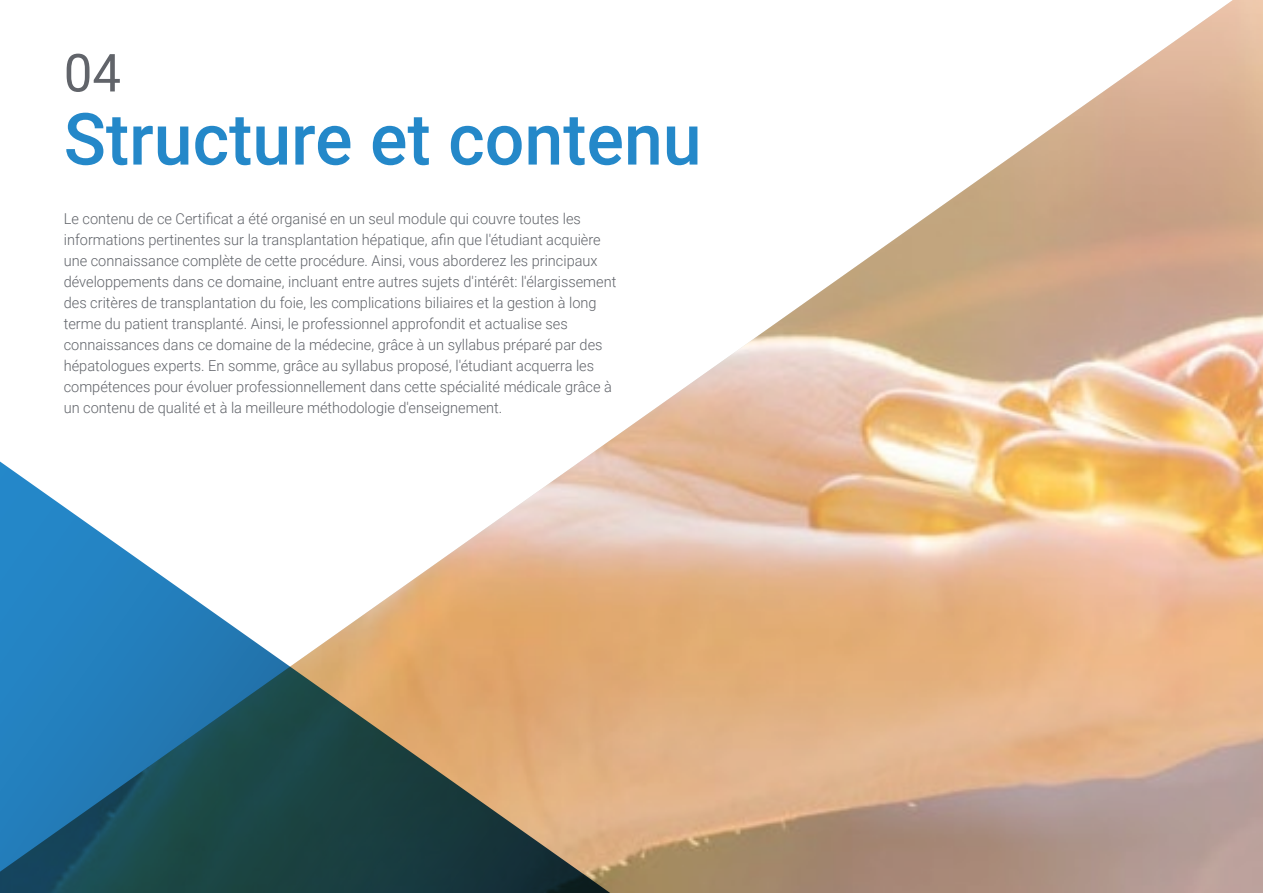
<style>
.page{position:relative;width:1263px;height:893px;background:#fff}
.page>*{position:absolute;margin:0;border:0;box-sizing:border-box;transform-origin:0 0}
.t1{font:500 72px "Roboto";color:#2488c9}
.t2{font:52.5px "Roboto";color:#61646a}
.t3{font:300 15px/21px "Roboto";color:#61646a}
</style>
<div class="page">
<img style="left:602px;top:0;width:661px;height:893px">
<svg style="left:0;top:446px;width:640px;height:447px"></svg>
<h2 class="t2" style="left:64px;top:36px;width:59px">04</h2>
<h1 class="t1" style="left:64px;top:89px;width:639px">Structure et contenu</h1>
<p class="t3" style="left:64px;top:207px;width:554px">Le contenu de ce Certificat a été organisé en un seul module qui couvre toutes les informations pertinentes sur la transplantation hépatique, afin que l'étudiant acquière une connaissance complète de cette procédure. Ainsi, vous aborderez les principaux développements dans ce domaine, incluant entre autres sujets d'intérêt: l'élargissement des critères de transplantation du foie, les complications biliaires et la gestion à long terme du patient transplanté. Ainsi, le professionnel approfondit et actualise ses connaissances dans ce domaine de la médecine, grâce à un syllabus préparé par des hépatologues experts. En somme, grâce au syllabus proposé, l'étudiant acquerra les compétences pour évoluer professionnellement dans cette spécialité médicale grâce à un contenu de qualité et à la meilleure méthodologie d'enseignement.</p>
</div>
